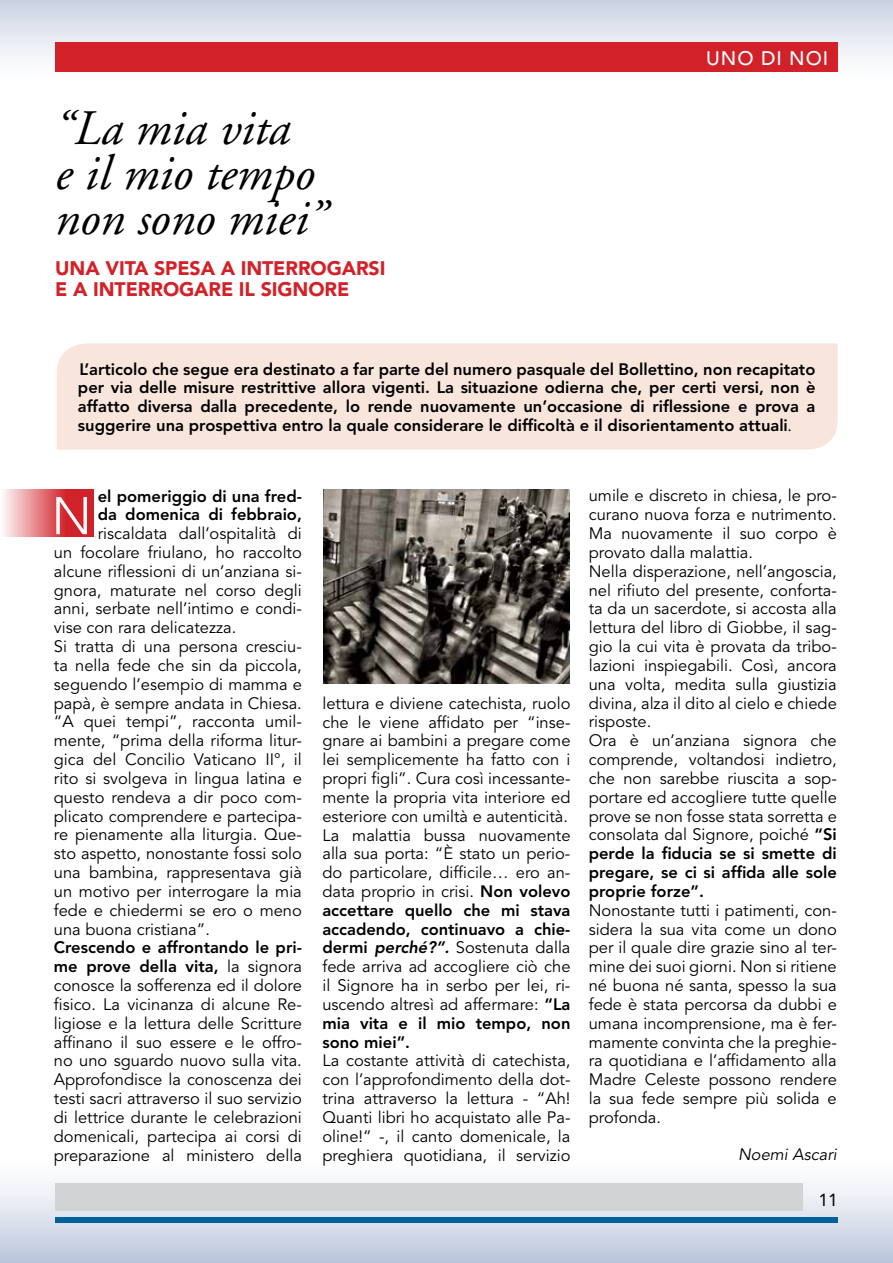
<style>
.page{position:relative;width:893px;height:1263px;background:#fff}
.page>*{position:absolute;margin:0;border:0;box-sizing:border-box;transform-origin:0 0}
.t1{font:300 52.5px "Avenir LT Std";color:#fff}
.t2{font:italic 49.5px/45px "Adobe Garamond";color:#000}
.t3{font:900 19.5px/21px "Avenir LT Std";letter-spacing:-.005em;color:#d22229}
.t4{font:500 19.5px "Avenir LT Std";letter-spacing:.05em;color:#fff}
.t5{font:17.4px "Avenir LT Std";color:#000}
.t6{font:16.5px/18.9px "Avenir LT Std";color:#000}
.t7{font:800 16.5px/18.8px "Avenir LT Std";color:#000}
.t8{font:italic 16.5px "Avenir LT Std";color:#000}
.s1{font-family:"Minion Pro";font-weight:400}
.s2{font-weight:800}
.s3{font-weight:800;font-style:italic}
</style>
<div class="page">
<div style="left:0;top:1145px;width:893px;height:118px;background:linear-gradient(to bottom,#fff,#c0cadd)"></div>
<div style="left:55px;top:1183px;width:747px;height:28px;background:#d1d3d4"></div>
<div style="left:55px;top:1217px;width:782px;height:5px;background:#006097"></div>
<div style="left:0;top:0;width:893px;height:93px;background:linear-gradient(to bottom,#cdd0df,#fff)"></div>
<div style="left:55px;top:43px;width:783px;height:29px;background:#d22229"></div>
<svg style="left:4px;top:489px;width:90px;height:48px;background:#e06a6f"></svg>
<img style="left:323px;top:489px;width:247px;height:195px">
<div style="left:57px;top:343px;width:781px;height:107px;background:#f8e5dc"></div>
<h2 class="t2" style="left:55px;top:108px;width:272px">“La mia vita<br>e il mio tempo non sono miei”</h2>
<p class="t3" style="left:55px;top:257px;width:332px">UNA VITA SPESA A INTERROGARSI<br>E A INTERROGARE IL SIGNORE</p>
<p class="t4" style="left:706px;top:47px;width:124px">UNO DI NOI</p>
<p class="t7" style="left:78px;top:360px;width:739px;text-align:justify">L’articolo che segue era destinato a far parte del numero pasquale del Bollettino, non recapitato per via delle misure restrittive allora vigenti. La situazione odierna che, per certi versi, non è affatto diversa dalla precedente, lo rende nuovamente un’occasione di riflessione e prova a suggerire una prospettiva entro la quale considerare le difficoltà e il disorientamento attuali<span class="s1">.</span></p>
<p class="t7" style="left:98px;top:486px;width:206px">el pomeriggio di una fred&shy;da domenica di febbraio,</p>
<p class="t6" style="left:54px;top:524px;width:250px;text-indent:44px">riscaldata dall’ospitalità di un focolare friulano, ho raccolto alcune riflessioni di un’anziana si&shy;gnora, maturate nel corso degli anni, serbate nell’intimo e condi&shy;vise con rara delicatezza.<br>Si tratta di una persona cresciu&shy;ta nella fede che sin da piccola, seguendo l’esempio di mamma e papà, è sempre andata in Chiesa. “A quei tempi”, racconta umil&shy;mente, “prima della riforma litur&shy;gica del Concilio Vaticano II°, il rito si svolgeva in lingua latina e questo rendeva a dir poco com&shy;plicato comprendere e partecipa&shy;re pienamente alla liturgia. Que&shy;sto aspetto, nonostante fossi solo una bambina, rappresentava già un motivo per interrogare la mia fede e chiedermi se ero o meno una buona cristiana”.</p>
<p class="t6" style="left:54px;top:939px;width:250px;text-align:justify"><span class="s2">Crescendo e affrontando le pri&shy;me prove della vita,</span> la signora conosce la sofferenza ed il dolore fisico. La vicinanza di alcune Re&shy;ligiose e la lettura delle Scritture affinano il suo essere e le offro&shy;no uno sguardo nuovo sulla vita.<br>Approfondisce la conoscenza dei testi sacri attraverso il suo servizio di lettrice durante le celebrazioni domenicali, partecipa ai corsi di preparazione al ministero della</p>
<h1 class="t1" style="left:51px;top:485px;width:42px">N</h1>
<p class="t6" style="left:322px;top:694px;width:250px">lettura e diviene catechista, ruolo che le viene affidato per “inse&shy;gnare ai bambini a pregare come lei semplicemente ha fatto con i propri figli”. Cura così incessante&shy;mente la propria vita interiore ed esteriore con umiltà e autenticità.<br>La malattia bussa nuovamente alla sua porta: “È stato un perio&shy;do particolare, difficile… ero an&shy;data proprio in crisi. <span class="s2">Non volevo accettare quello che mi stava accadendo, continuavo a chie&shy;dermi</span> <span class="s3">perché?”.</span> Sostenuta dalla fede arriva ad accogliere ciò che il Signore ha in serbo per lei, ri&shy;uscendo altresì ad affermare: <span class="s2">“La mia vita e il mio tempo, non sono miei”.</span></p>
<p class="t6" style="left:322px;top:1052px;width:250px;text-align:justify">La costante attività di catechista, con l’approfondimento della dot&shy;trina attraverso la lettura - “Ah!<br>Quanti libri ho acquistato alle Pa&shy;oline!” -, il canto domenicale, la preghiera quotidiana, il servizio</p>
<p class="t6" style="left:589px;top:487px;width:250px">umile e discreto in chiesa, le pro&shy;curano nuova forza e nutrimento.<br>Ma nuovamente il suo corpo è provato dalla malattia.<br>Nella disperazione, nell’angoscia, nel rifiuto del presente, conforta&shy;ta da un sacerdote, si accosta alla lettura del libro di Giobbe, il sag&shy;gio la cui vita è provata da tribo&shy;lazioni inspiegabili. Così, ancora una volta, medita sulla giustizia divina, alza il dito al cielo e chiede risposte.<br>Ora è un’anziana signora che comprende, voltandosi indietro, che non sarebbe riuscita a sop&shy;portare ed accogliere tutte quelle prove se non fosse stata sorretta e consolata dal Signore, poiché <span class="s2">“Si perde la fiducia se si smette di pregare, se ci si affida alle sole proprie forze”.</span></p>
<p class="t6" style="left:589px;top:901px;width:250px;text-align:justify">Nonostante tutti i patimenti, con&shy;sidera la sua vita come un dono per il quale dire grazie sino al ter&shy;mine dei suoi giorni. Non si ritiene né buona né santa, spesso la sua fede è stata percorsa da dubbi e umana incomprensione, ma è fer&shy;mamente convinta che la preghie&shy;ra quotidiana e l’affidamento alla Madre Celeste possono rendere la sua fede sempre più solida e profonda.</p>
<p class="t8" style="left:738px;top:1145px;width:100px">Noemi Ascari</p>
<p class="t5" style="left:818px;top:1190px;width:21px">11</p>
</div>
